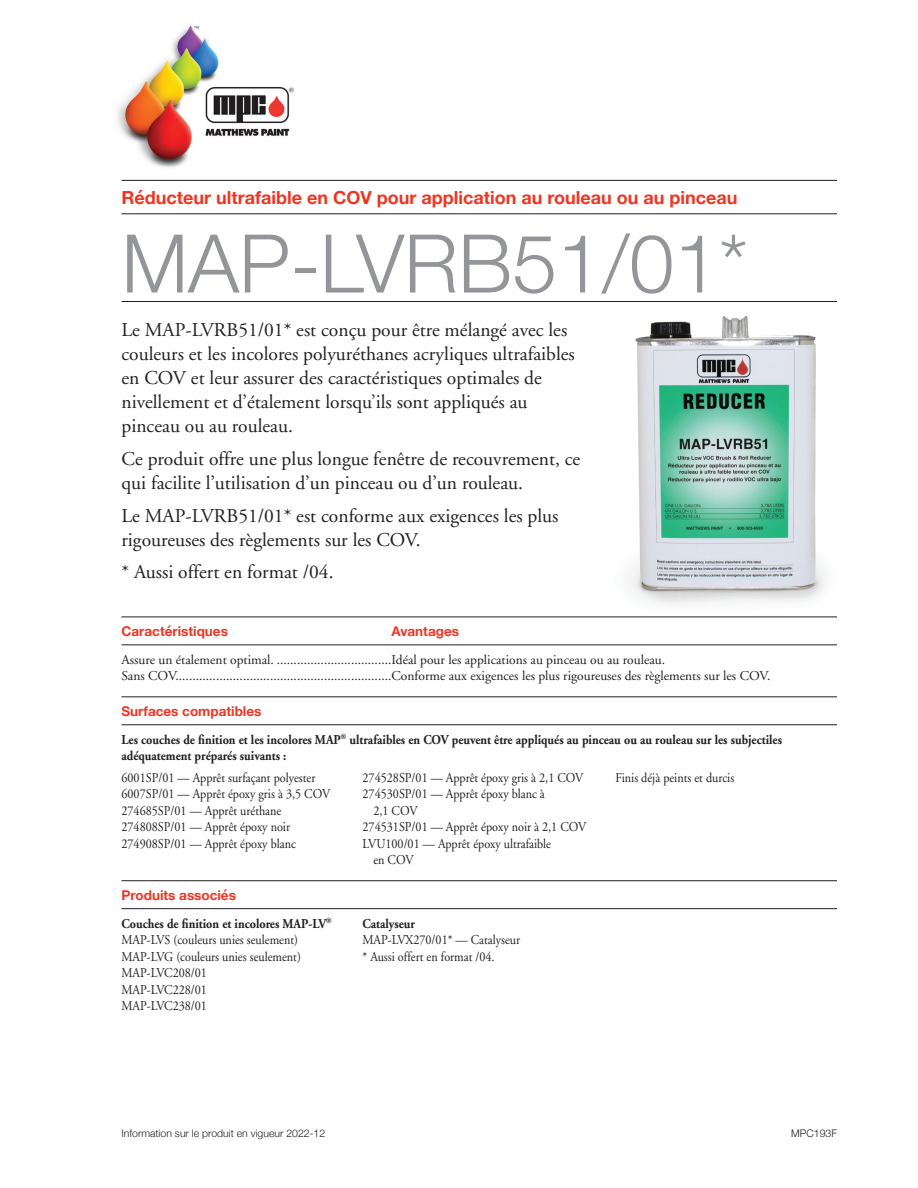
<style>
.page{position:relative;width:918px;height:1188px;background:#fff}
.page>*{position:absolute;margin:0;border:0;box-sizing:border-box;transform-origin:0 0}
.t1{font:300 81px "Helvetica Neue";color:#939598}
.t2{font:19.5px/24px "Adobe Garamond";color:#231f20}
.t3{font:700 18px "Helvetica Neue";color:#ef3522}
.t4{font:13.5px/16.5px "Adobe Garamond";color:#231f20;scale:.9 1}
.t5{font:13.5px/16.5px "Adobe Garamond";color:#231f20}
.t6{font:700 13.5px/16.5px "Adobe Garamond";color:#231f20;scale:.9 1}
.t7{font:700 13.5px "Helvetica Neue";color:#ef3522}
.t8{font:300 10.5px "Helvetica Neue";color:#231f20}
.s1{font-weight:700}
</style>
<div class="page">
<hr style="left:122px;top:180px;width:715px;height:1px;background:#231f20">
<hr style="left:122px;top:213px;width:715px;height:1px;background:#231f20">
<hr style="left:122px;top:301px;width:715px;height:1px;background:#231f20">
<img style="left:117px;top:25px;width:177px;height:143px">
<hr style="left:122px;top:880px;width:715px;height:1px;background:#231f20">
<hr style="left:122px;top:908px;width:715px;height:1px;background:#231f20">
<img style="left:614px;top:315px;width:223px;height:302px">
<hr style="left:122px;top:617px;width:715px;height:1px;background:#231f20">
<hr style="left:122px;top:644px;width:715px;height:1px;background:#231f20">
<hr style="left:122px;top:696px;width:715px;height:1px;background:#231f20">
<hr style="left:122px;top:724px;width:715px;height:1px;background:#231f20">
<h3 class="t3" style="left:122px;top:184px;width:617px">Réducteur ultrafaible en COV pour application au rouleau ou au pinceau</h3>
<h1 class="t1" style="left:122px;top:198px;width:628px">MAP-LVRB51/01*</h1>
<p class="t2" style="left:122px;top:319px;width:455px">Le MAP-LVRB51/01* est conçu pour être mélangé avec les couleurs et les incolores polyuréthanes acryliques ultrafaibles en COV et leur assurer des caractéristiques optimales de nivellement et d’étalement lorsqu’ils sont appliqués au pinceau ou au rouleau.</p>
<h2 class="t2" style="left:122px;top:447px;width:460px">Ce produit offre une plus longue fenêtre de recouvrement, ce qui facilite l’utilisation d’un pinceau ou d’un rouleau.</h2>
<h2 class="t2" style="left:122px;top:504px;width:439px">Le MAP-LVRB51/01* est conforme aux exigences les plus rigoureuses des règlements sur les COV.</h2>
<h2 class="t2" style="left:122px;top:561px;width:214px">* Aussi offert en format /04.</h2>
<p class="t7" style="left:122px;top:620px;width:108px">Caractéristiques</p>
<p class="t5" style="left:122px;top:652px;width:650px">Assure un étalement optimal. ..................................Idéal pour les applications au pinceau ou au rouleau.<br>Sans COV................................................................Conforme aux exigences les plus rigoureuses des règlements sur les COV.</p>
<p class="t7" style="left:392px;top:620px;width:69px">Avantages</p>
<p class="t7" style="left:122px;top:700px;width:141px">Surfaces compatibles</p>
<p class="t6" style="left:122px;top:731px;width:735px">Les couches de finition et les incolores MAP<sup>®</sup> ultrafaibles en COV peuvent être appliqués au pinceau ou au rouleau sur les subjectiles adéquatement préparés suivants :</p>
<p class="t4" style="left:122px;top:770px;width:233px">6001SP/01 — Apprêt surfaçant polyester 6007SP/01 — Apprêt époxy gris à 3,5 COV 274685SP/01 — Apprêt uréthane 274808SP/01 — Apprêt époxy noir 274908SP/01 — Apprêt époxy blanc</p>
<p class="t4" style="left:363px;top:770px;width:247px">274528SP/01 — Apprêt époxy gris à 2,1 COV</p>
<p class="t4" style="left:616px;top:770px;width:133px">Finis déjà peints et durcis</p>
<p class="t4" style="left:363px;top:786px;width:204px">274530SP/01 — Apprêt époxy blanc à</p>
<p class="t4" style="left:373px;top:803px;width:51px">2,1 COV</p>
<p class="t4" style="left:363px;top:819px;width:250px">274531SP/01 — Apprêt époxy noir à 2,1 COV</p>
<p class="t4" style="left:363px;top:836px;width:211px">LVU100/01 — Apprêt époxy ultrafaible</p>
<p class="t4" style="left:373px;top:852px;width:46px">en COV</p>
<p class="t7" style="left:122px;top:884px;width:116px">Produits associés</p>
<p class="t4" style="left:122px;top:915px;width:235px"><span class="s1">Couches de finition et incolores MAP-LV</span><sup>®<br></sup>MAP-LVS (couleurs unies seulement)<br>MAP-LVG (couleurs unies seulement)<br>MAP-LVC208/01<br>MAP-LVC228/01<br>MAP-LVC238/01</p>
<p class="t6" style="left:363px;top:915px;width:60px">Catalyseur</p>
<p class="t4" style="left:363px;top:932px;width:177px">MAP-LVX270/01* — Catalyseur * Aussi offert en format /04.</p>
<p class="t8" style="left:122px;top:1124px;width:205px">Information sur le produit en vigueur 2022-12</p>
<p class="t8" style="left:791px;top:1124px;width:47px">MPC193F</p>
</div>
